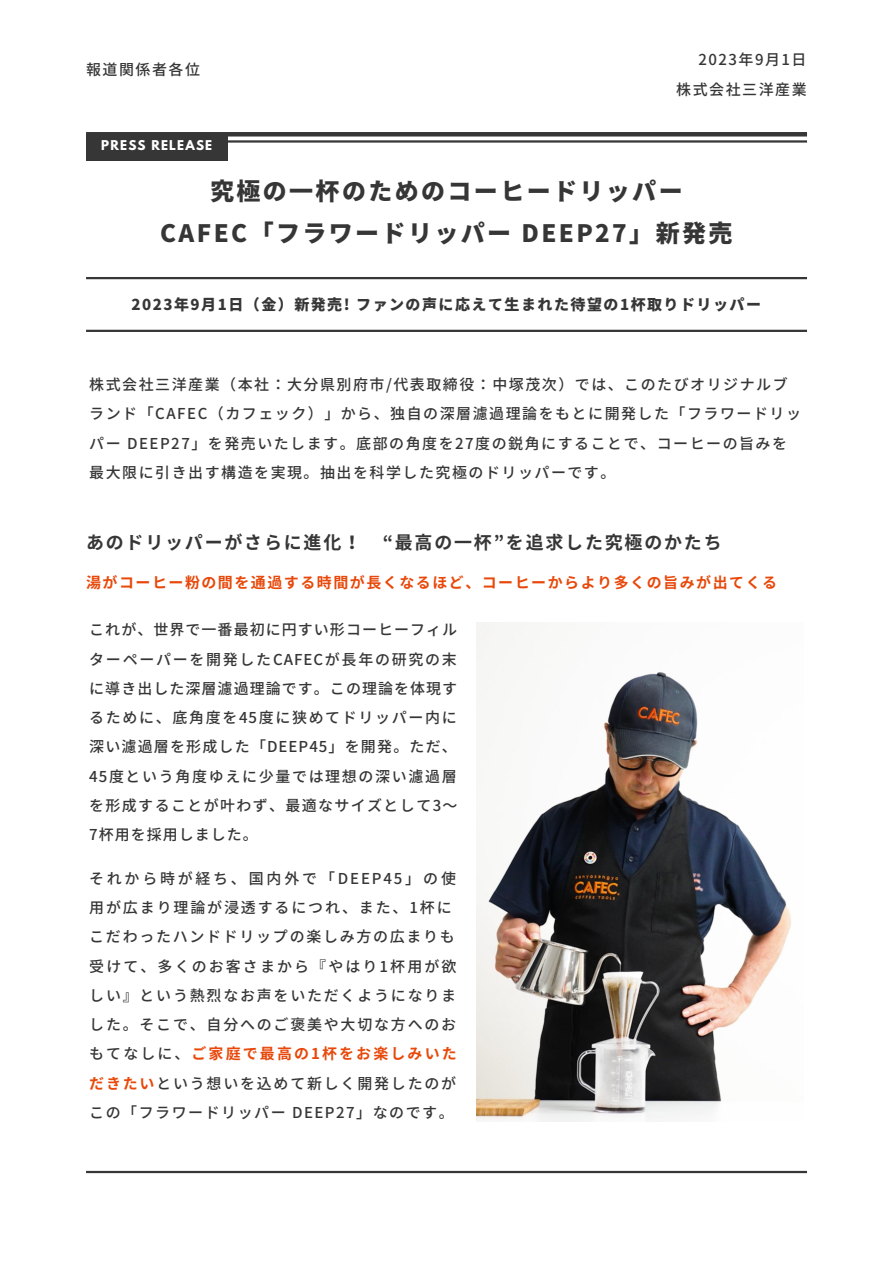
<style>
.page{position:relative;width:893px;height:1264px;background:#fff}
.page>*{position:absolute;margin:0;border:0;box-sizing:border-box;transform-origin:0 0}
.t1{font:900 24px "Noto Sans JP";letter-spacing:.1em;color:#363636}
.t2{font:700 18px "Noto Sans JP";letter-spacing:.1em;color:#363636}
.t3{font:500 15px/29.2px "Noto Sans JP";letter-spacing:.1em;color:#363636;text-align:justify}
.t4{font:500 15px/29.2px "Noto Sans JP";letter-spacing:.125em;color:#363636}
.t5{font:700 15px "Noto Sans JP";letter-spacing:.1em;color:#e8480a}
.t6{font:900 15px "Noto Sans JP";letter-spacing:.1em;color:#363636}
.t7{font:700 12px "League Spartan";letter-spacing:.1em;color:#fff}
.s1{font-weight:700;color:#e8480a}
</style>
<div class="page">
<hr style="left:86px;top:140px;width:721px;height:3px;background:#363636">
<hr style="left:86px;top:132px;width:721px;height:4px;background:#363636">
<hr style="left:86px;top:1170px;width:721px;height:3px;background:#363636">
<hr style="left:86px;top:330px;width:721px;height:2px;background:#363636">
<hr style="left:86px;top:277px;width:721px;height:2px;background:#363636">
<div style="left:86px;top:134px;width:141px;height:26px;background:#363636"></div>
<img style="left:477px;top:622px;width:314px;height:499px">
<p class="t3" style="left:86px;top:54px;width:115px">報道関係者各位</p>
<p class="t7" style="left:101px;top:139px;width:112px">PRESS RELEASE</p>
<p class="t3" style="left:698px;top:44px;width:105px">2023年9月 1日</p>
<p class="t3" style="left:676px;top:74px;width:132px">株式会社三洋産業</p>
<p class="t1" style="left:210px;top:172px;width:474px">究極の一杯のためのコーヒードリッパー</p>
<p class="t1" style="left:160px;top:214px;width:573px">CAFEC「フラワードリッパー DEEP27」新発売</p>
<p class="t6" style="left:132px;top:292px;width:631px">2023年9月 1日（金）新発売! ファンの声に応えて生まれた待望の1杯取りドリッパー</p>
<p class="t3" style="left:89px;top:369px;width:713px;text-align:left">株式会社三洋産業（本社：⼤分県別府市/代表取締役：中塚茂次）では、このたびオリジナルブランド「CAFEC（カフェック）」から、独自の深層濾過理論をもとに開発した「フラワードリッパー DEEP27」を発売いたします。底部の角度を27度の鋭角にすることで、コーヒーの旨みを最大限に引き出す構造を実現。抽出を科学した究極のドリッパーです。</p>
<p class="t2" style="left:86px;top:528px;width:637px">あのドリッパーがさらに進化！ “最高の一杯”を追求した究極のかたち</p>
<p class="t5" style="left:86px;top:571px;width:692px">湯がコーヒー粉の間を通過する時間が長くなるほど、コーヒーからより多くの旨みが出てくる</p>
<p class="t3" style="left:89px;top:614px;width:369px">これが、世界で一番最初に円すい形コーヒーフィルターペーパーを開発したCAFECが長年の研究の末に導き出した深層濾過理論です。この理論を体現するために、底角度を45度に狭めてドリッパー内に深い濾過層を形成した「DEEP45」を開発。ただ、45度という角度ゆえに少量では理想の深い濾過層を形成することが叶わず、最適なサイズとして3～7杯用を採用しました。</p>
<p class="t4" style="left:89px;top:863px;width:368px">それから時が経ち、国内外で「DEEP45」の使用が広まり理論が浸透するにつれ、また、1杯に</p>
<p class="t3" style="left:89px;top:921px;width:367px">こだわったハンドドリップの楽しみ方の広まりも</p>
<p class="t3" style="left:89px;top:950px;width:369px">受けて、多くのお客さまから『やはり1杯用が欲しい』という熱烈なお声をいただくようになりました。そこで、自分へのご褒美や大切な方へのおもてなしに、<span class="s1">ご家庭で最高の1杯をお楽しみいただきたい</span>という想いを込めて新しく開発したのがこの「フラワードリッパー DEEP27」なのです。</p>
</div>
